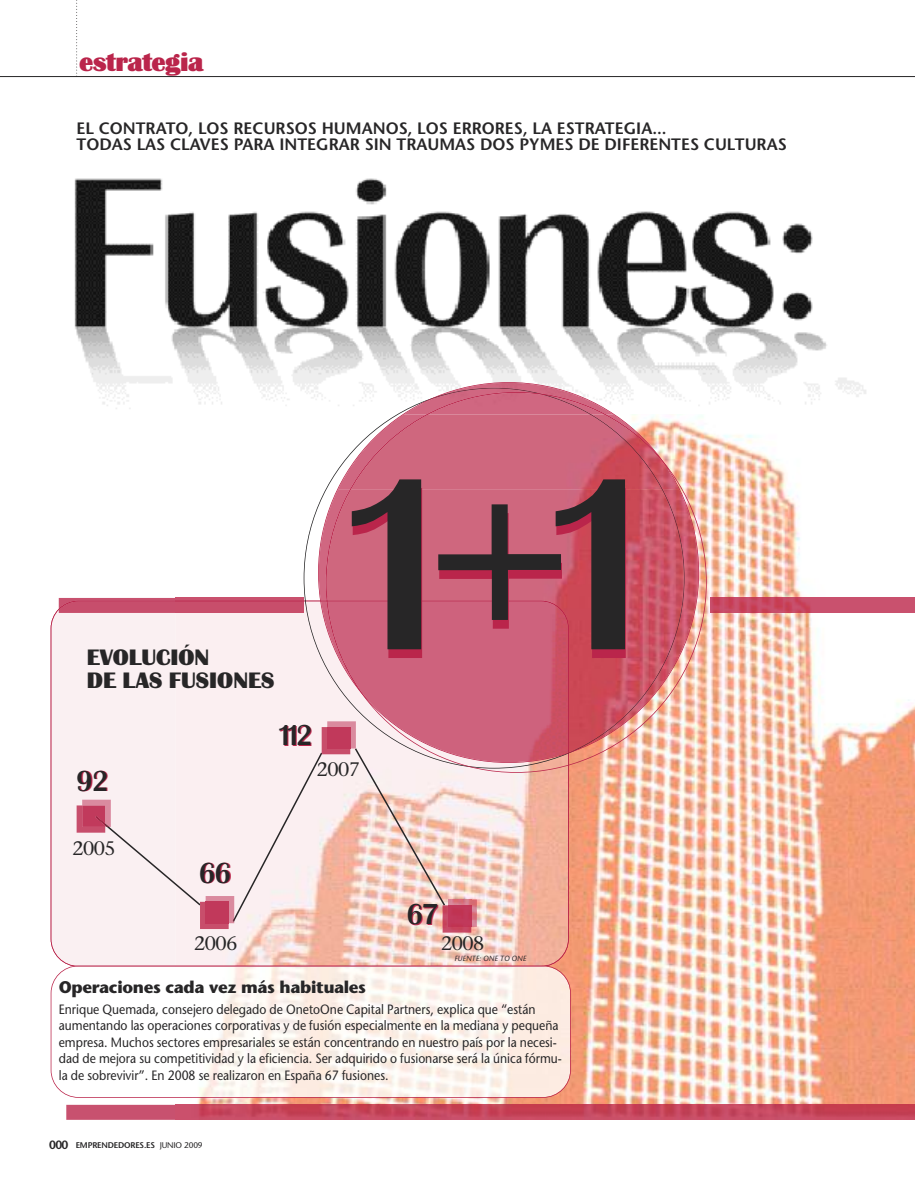
<style>
.page{position:relative;width:915px;height:1191px;background:#fff}
.page>*{position:absolute;margin:0;border:0;box-sizing:border-box;transform-origin:0 0}
.t1{font:255px "Britannic";color:#272627}
.t2{font:30px "Britannic";letter-spacing:-.03em;color:#272627}
.t3{font:27px "U Britannic";letter-spacing:-.02em;color:#ba254b}
.t4{font:23.25px/23.2px "U Britannic";color:#272627}
.t5{font:19.5px "Stone Serif";letter-spacing:-.03em;color:#272627}
.t6{font:700 16.8px "Stone Sans";letter-spacing:-.02em;color:#272627}
.t7{font:600 16.5px/16.5px "Stone Sans";color:#272627}
.t8{font:13.5px/16.5px "Stone Sans";color:#272627;scale:.9 1}
.t9{font:600 8.25px "Stone Sans";letter-spacing:-.025em;color:#272627}
.t10{font:italic 7.5px "Stone Sans";color:#272627}
.s1{font-size:12px}
.s2{font-weight:400}
</style>
<div class="page">
<img style="left:74px;top:178px;width:792px;height:231px">
<img style="left:175px;top:415px;width:739px;height:689px">
<svg style="left:66px;top:1104px;width:109px;height:15px;background:#cb5b77"></svg>
<img style="left:175px;top:1104px;width:739px;height:15px">
<hr style="left:0;top:76px;width:914px;height:1px;background:#272627">
<svg style="left:76px;top:0;width:1px;height:76px"></svg>
<svg style="left:51px;top:610px;width:124px;height:356px;fill:#faf0f2"></svg>
<img style="left:175px;top:923px;width:393px;height:43px">
<img style="left:545px;top:966px;width:25px;height:131px">
<svg style="left:51px;top:968px;width:494px;height:129px"></svg>
<div style="left:51px;top:965px;width:519px;height:132px;border:2px solid #ba254b;border-radius:28px"></div>
<img style="left:709px;top:598px;width:205px;height:15px">
<img style="left:200px;top:923px;width:28px;height:6px">
<img style="left:442px;top:923px;width:29px;height:9px">
<img style="left:448px;top:923px;width:28px;height:4px">
<img style="left:440px;top:383px;width:173px;height:9px">
<img style="left:404px;top:388px;width:28px;height:4px">
<img style="left:662px;top:415px;width:16px;height:74px">
<img style="left:684px;top:489px;width:14px;height:259px">
<img style="left:319px;top:489px;width:6px;height:109px">
<svg style="left:59px;top:598px;width:509px;height:325px"></svg>
<img style="left:537px;top:388px;width:4px;height:4px">
<img style="left:432px;top:388px;width:105px;height:4px">
<img style="left:570px;top:489px;width:114px;height:262px">
<svg style="left:325px;top:392px;width:337px;height:301px;background:#d16c80"></svg>
<h3 class="t3" style="left:79px;top:53px;width:126px">estrategia</h3>
<p class="t7" style="left:77px;top:121px;width:711px">EL CONTRATO, LOS RECURSOS HUMANOS, LOS ERRORES, LA ESTRATEGIA...<br>TODAS LAS CLAVES PARA INTEGRAR SIN TRAUMAS DOS PYMES DE DIFERENTES CULTURAS</p>
<h3 class="t4" style="left:87px;top:647px;width:189px">EVOLUCIÓN<br>DE LAS FUSIONES</h3>
<h2 class="t2" style="left:279px;top:725px;width:35px">112</h2>
<h1 class="t1" style="left:352px;top:479px;width:295px">1+1</h1>
<h2 class="t2" style="left:76px;top:770px;width:34px">92</h2>
<h3 class="t5" style="left:72px;top:840px;width:45px">2005</h3>
<h2 class="t2" style="left:199px;top:862px;width:34px">66</h2>
<h3 class="t5" style="left:317px;top:761px;width:45px">2007</h3>
<h2 class="t2" style="left:406px;top:904px;width:34px">67</h2>
<h3 class="t5" style="left:194px;top:935px;width:45px">2006</h3>
<h3 class="t5" style="left:441px;top:935px;width:45px">2008</h3>
<p class="t10" style="left:454px;top:955px;width:73px">FUENTE: ONE TO ONE</p>
<p class="t6" style="left:59px;top:980px;width:308px">Operaciones cada vez más habituales</p>
<p class="t8" style="left:59px;top:1002px;width:560px">Enrique Quemada, consejero delegado de OnetoOne Capital Partners, explica que “están aumentando las operaciones corporativas y de fusión especialmente en la mediana y pequeña empresa. Muchos sectores empresariales se están concentrando en nuestro país por la necesi&shy;dad de mejora su competitividad y la eficiencia. Ser adquirido o fusionarse será la única fórmu&shy;la de sobrevivir”. En 2008 se realizaron en España 67 fusiones.</p>
<p class="t9" style="left:49px;top:1142px;width:155px"><span class="s1">000</span> EMPRENDEDORES.ES <span class="s2">JUNIO 2009</span></p>
</div>
